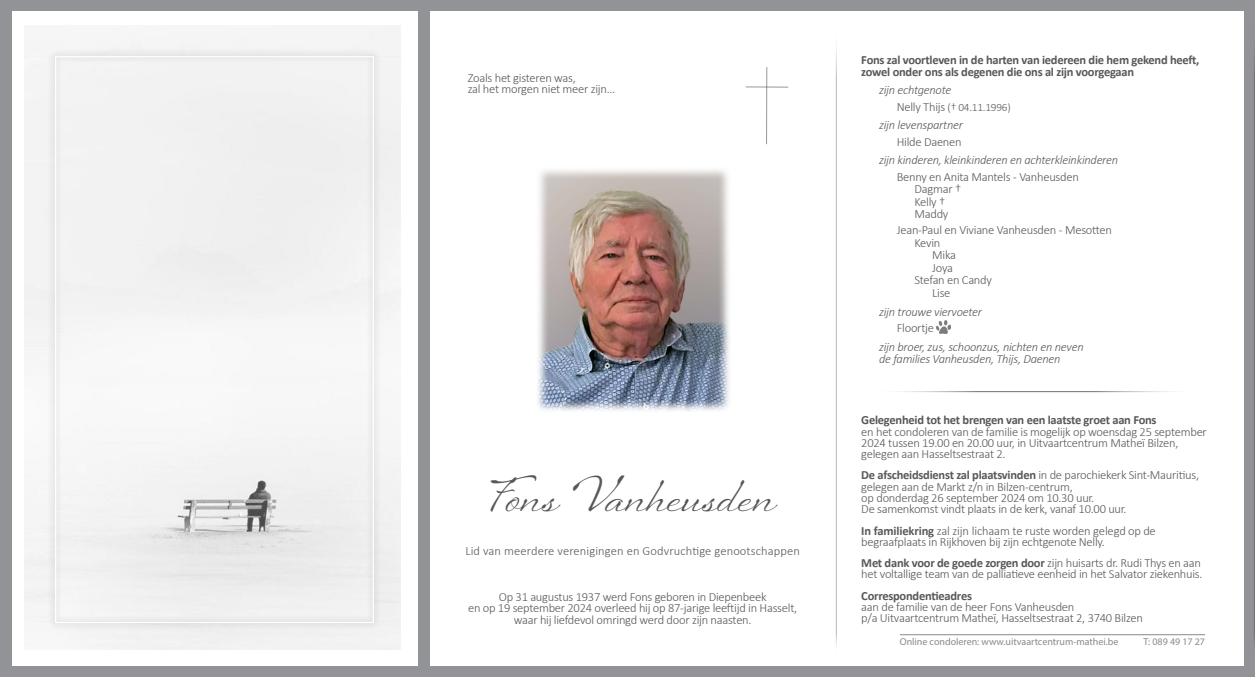
<style>
.page{position:relative;width:1255px;height:677px;background:#fff}
.page>*{position:absolute;margin:0;border:0;box-sizing:border-box;transform-origin:0 0}
.t1{font:47.5px "Sheila";color:#57585a}
.t2{font:300 12.5px/11.2px "Calibri";letter-spacing:-.02em;color:#57585a}
.t3{font:700 12.5px "Calibri";letter-spacing:-.02em;color:#57585a}
.t4{font:italic 300 12.5px "Calibri";letter-spacing:-.02em;color:#57585a}
.t5{font:300 12.5px "Calibri";letter-spacing:.01em;color:#57585a}
.t6{font:300 11.25px "Calibri";letter-spacing:-.02em;color:#57585a}
.t7{font:10px "Myriad Pro";color:#8a898d}
.s1{font-size:12.5px}
.s2{font-weight:300}
.s3{font-weight:700}
</style>
<div class="page">
<div style="left:1244px;top:0;width:10px;height:677px;background:#919396"></div>
<hr style="left:899px;top:634px;width:306px;height:1px;background:#8a898d">
<div style="left:0;top:0;width:1254px;height:11px;background:#919396"></div>
<div style="left:0;top:0;width:11px;height:677px;background:#919396"></div>
<hr style="left:835px;top:24px;width:1px;height:632px;background:#231f20">
<div style="left:3px;top:667px;width:1251px;height:10px;background:#919396"></div>
<div style="left:1px;top:1px;width:11px;height:676px;background:#919396"></div>
<div style="left:418px;top:0;width:10px;height:676px;background:#919396"></div>
<hr style="left:1253px;top:23px;width:1px;height:632px;background:#231f20">
<div style="left:420px;top:666px;width:834px;height:11px;background:#919396"></div>
<div style="left:419px;top:0;width:10px;height:677px;background:#919396"></div>
<div style="left:48px;top:49px;width:333px;height:581px;background:#f2f2f2"></div>
<img style="left:936px;top:320px;width:14px;height:14px">
<hr style="left:869px;top:391px;width:333px;height:1px;background:#5a595c">
<img style="left:538px;top:170px;width:191px;height:241px">
<hr style="left:766px;top:67px;width:1px;height:77px;background:#57585a">
<hr style="left:745px;top:86px;width:43px;height:1px;background:#57585a">
<p class="t2" style="left:468px;top:72px;width:109px">Zoals het gisteren was,</p>
<p class="t2" style="left:468px;top:83px;width:149px">zal het morgen niet meer zijn…</p>
<p class="t1" style="left:489px;top:467px;width:287px">Fons Vanheusden</p>
<p class="t5" style="left:465px;top:543px;width:336px">Lid van meerdere verenigingen en Godvruchtige genootschappen</p>
<p class="t2" style="left:499px;top:591px;width:269px">Op 31 augustus 1937 werd Fons geboren in Diepenbeek</p>
<p class="t2" style="left:468px;top:602px;width:330px">en op 19 september 2024 overleed hij op 87-jarige leeftijd in Hasselt,</p>
<p class="t2" style="left:513px;top:613px;width:239px">waar hij liefdevol omringd werd door zijn naasten.</p>
<p class="t3" style="left:861px;top:51px;width:339px">Fons zal voortleven in de harten van iedereen die hem gekend heeft,</p>
<p class="t3" style="left:861px;top:63px;width:274px">zowel onder ons als degenen die ons al zijn voorgegaan</p>
<p class="t4" style="left:879px;top:82px;width:74px">zijn echtgenote</p>
<p class="t6" style="left:896px;top:100px;width:115px"><span class="s1">Nelly Thijs</span> († 04.11.1996)</p>
<p class="t4" style="left:879px;top:117px;width:85px">zijn levenspartner</p>
<p class="t2" style="left:896px;top:136px;width:66px">Hilde Daenen</p>
<p class="t4" style="left:879px;top:152px;width:241px">zijn kinderen, kleinkinderen en achterkleinkinderen</p>
<p class="t2" style="left:896px;top:171px;width:184px">Benny en Anita Mantels - Vanheusden</p>
<p class="t2" style="left:914px;top:183px;width:48px">Dagmar †</p>
<p class="t2" style="left:914px;top:196px;width:32px">Kelly †</p>
<p class="t2" style="left:914px;top:208px;width:35px">Maddy</p>
<p class="t2" style="left:896px;top:224px;width:217px">Jean-Paul en Viviane Vanheusden - Mesotten</p>
<p class="t2" style="left:914px;top:237px;width:27px">Kevin</p>
<p class="t2" style="left:932px;top:249px;width:25px">Mika</p>
<p class="t2" style="left:932px;top:262px;width:22px">Joya</p>
<p class="t2" style="left:914px;top:274px;width:79px">Stefan en Candy</p>
<p class="t2" style="left:932px;top:287px;width:20px">Lise</p>
<p class="t4" style="left:879px;top:304px;width:104px">zijn trouwe viervoeter</p>
<p class="t2" style="left:896px;top:322px;width:39px">Floortje</p>
<p class="t4" style="left:879px;top:339px;width:206px">zijn broer, zus, schoonzus, nichten en neven</p>
<p class="t4" style="left:879px;top:351px;width:183px">de families Vanheusden, Thijs, Daenen</p>
<p class="t3" style="left:861px;top:411px;width:297px">Gelegenheid tot het brengen van een laatste groet aan Fons</p>
<p class="t2" style="left:861px;top:426px;width:347px">en het condoleren van de familie is mogelijk op woensdag 25 september<br>2024 tussen 19.00 en 20.00 uur, in Uitvaartcentrum Matheï Bilzen,</p>
<p class="t2" style="left:861px;top:448px;width:146px">gelegen aan Hasseltsestraat 2.</p>
<p class="t3" style="left:861px;top:466px;width:339px">De afscheidsdienst zal plaatsvinden <span class="s2">in de parochiekerk Sint-Mauritius,</span></p>
<p class="t2" style="left:861px;top:481px;width:213px">gelegen aan de Markt z/n in Bilzen-centrum,</p>
<p class="t2" style="left:861px;top:492px;width:234px">op donderdag 26 september 2024 om 10.30 uur.</p>
<p class="t2" style="left:861px;top:503px;width:267px">De samenkomst vindt plaats in de kerk, vanaf 10.00 uur.</p>
<p class="t2" style="left:861px;top:524px;width:296px"><span class="s3">In familiekring</span> zal zijn lichaam te ruste worden gelegd op de</p>
<p class="t2" style="left:861px;top:536px;width:245px">begraafplaats in Rijkhoven bij zijn echtgenote Nelly.</p>
<p class="t3" style="left:861px;top:554px;width:341px">Met dank voor de goede zorgen door <span class="s2">zijn huisarts dr. Rudi Thys en aan</span></p>
<p class="t2" style="left:861px;top:568px;width:343px">het voltallige team van de palliatieve eenheid in het Salvator ziekenhuis.</p>
<p class="t3" style="left:861px;top:586px;width:112px">Correspondentieadres</p>
<p class="t2" style="left:861px;top:601px;width:214px">aan de familie van de heer Fons Vanheusden</p>
<p class="t2" style="left:861px;top:612px;width:283px">p/a Uitvaartcentrum Matheï, Hasseltsestraat 2, 3740 Bilzen</p>
<p class="t7" style="left:899px;top:635px;width:220px">Online condoleren: www.uitvaartcentrum-mathei.be</p>
<p class="t7" style="left:1143px;top:635px;width:63px">T: 089 49 17 27</p>
</div>
